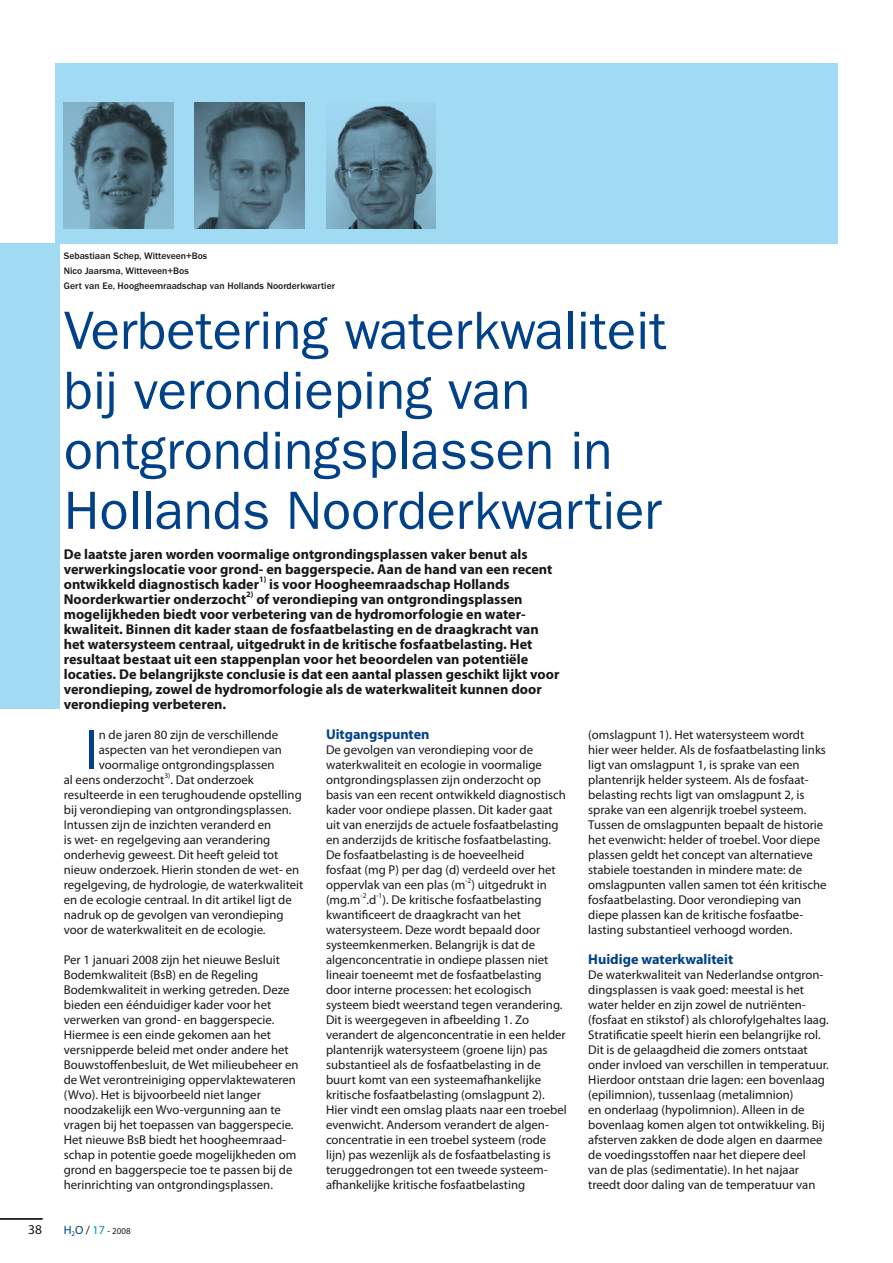
<style>
.page{position:relative;width:893px;height:1263px;background:#fff}
.page>*{position:absolute;margin:0;border:0;box-sizing:border-box;transform-origin:0 0}
.t1{font:57.3px "Myriad Pro";color:#004189}
.t2{font:54px/60px "ITC Franklin Gothic Std";color:#004189}
.t3{font:700 14.25px/15px "Myriad Pro";color:#1a1817}
.t4{font:700 14.25px "Myriad Pro";color:#004189}
.t5{font:13.5px "Myriad Pro";color:#1a1817}
.t6{font:12.75px/15px "Myriad Pro";color:#1a1817}
.t7{font:500 9.75px/15px "ITC Franklin Gothic Std";color:#1a1817}
.t8{font:9px "Myriad Pro";color:#1a1817}
.s1{font-size:12px;color:#004189}
.s2{font-size:12px}
.s3{font-size:12px;color:#0094a9}
</style>
<div class="page">
<div style="left:55px;top:64px;width:783px;height:180px;background:#a1daf3"></div>
<hr style="left:0;top:1219px;width:43px;height:1px;background:#1a1817">
<div style="left:0;top:244px;width:60px;height:465px;background:#a1daf3"></div>
<img style="left:64px;top:102px;width:110px;height:127px">
<img style="left:195px;top:102px;width:110px;height:127px">
<img style="left:326px;top:105px;width:110px;height:124px">
<p class="t7" style="left:64px;top:248px;width:273px">Sebastiaan Schep, Witteveen+Bos<br>Nico Jaarsma, Witteveen+Bos<br>Gert van Ee, Hoogheemraadschap van Hollands Noorderkwartier</p>
<h2 class="t2" style="left:64px;top:301px;width:604px">Verbetering waterkwaliteit bij verondieping van ontgrondingsplassen in<br>Hollands Noorderkwartier</h2>
<p class="t3" style="left:64px;top:546px;width:497px">De laatste jaren worden voormalige ontgrondingsplassen vaker benut als verwerkingslocatie voor grond- en baggerspecie. Aan de hand van een recent ontwikkeld diagnostisch kader<sup>1)</sup> is voor Hoogheemraadschap Hollands Noorderkwartier onderzocht<sup>2)</sup> of verondieping van ontgrondingsplassen mogelijkheden biedt voor verbetering van de hydromorfologie en water&shy;kwaliteit. Binnen dit kader staan de fosfaatbelasting en de draagkracht van het watersysteem centraal, uitgedrukt in de kritische fosfaatbelasting. Het resultaat bestaat uit een stappenplan voor het beoordelen van potentiële locaties. De belangrijkste conclusie is dat een aantal plassen geschikt lijkt voor verondieping, zowel de hydromorfologie als de waterkwaliteit kunnen door verondieping verbeteren.</p>
<h1 class="t1" style="left:85px;top:714px;width:6px">I</h1>
<p class="t6" style="left:99px;top:727px;width:181px">n de jaren 80 zijn de verschillende</p>
<p class="t4" style="left:326px;top:725px;width:105px">Uitgangspunten</p>
<p class="t6" style="left:326px;top:742px;width:242px">De gevolgen van verondieping voor de waterkwaliteit en ecologie in voormalige ontgrondingsplassen zijn onderzocht op basis van een recent ontwikkeld diagnostisch kader voor ondiepe plassen. Dit kader gaat uit van enerzijds de actuele fosfaatbelasting en anderzijds de kritische fosfaatbelasting.<br>De fosfaatbelasting is de hoeveelheid<br>fosfaat (mg P) per dag (d) verdeeld over het oppervlak van een plas (m<sup>-2</sup>) uitgedrukt in (mg.m<sup>-2</sup>.d<sup>-1</sup>). De kritische fosfaatbelasting kwantificeert de draagkracht van het watersysteem. Deze wordt bepaald door systeemkenmerken. Belangrijk is dat de algenconcentratie in ondiepe plassen niet lineair toeneemt met de fosfaatbelasting door interne processen: het ecologisch systeem biedt weerstand tegen verandering.<br>Dit is weergegeven in afbeelding 1. Zo verandert de algenconcentratie in een helder plantenrijk watersysteem (groene lijn) pas substantieel als de fosfaatbelasting in de buurt komt van een systeemafhankelijke kritische fosfaatbelasting (omslagpunt 2).<br>H ier vindt een omslag plaats naar een troebel evenwicht. Andersom verandert de algen&shy;concentratie in een troebel systeem (rode lijn) pas wezenlijk als de fosfaatbelasting is teruggedrongen tot een tweede systeem&shy;afhankelijke kritische fosfaatbelasting</p>
<p class="t6" style="left:588px;top:727px;width:240px">(omslagpunt 1). Het watersysteem wordt hier weer helder. Als de fosfaatbelasting links ligt van omslagpunt 1, is sprake van een plantenrijk helder systeem. Als de fosfaat&shy;belasting rechts ligt van omslagpunt 2, is sprake van een algenrijk troebel systeem.<br>Tussen de omslagpunten bepaalt de historie het evenwicht: helder of troebel. Voor diepe plassen geldt het concept van alternatieve stabiele toestanden in mindere mate: de omslagpunten vallen samen tot één kritische fosfaatbelasting. Door verondieping van diepe plassen kan de kritische fosfaatbe&shy;lasting substantieel verhoogd worden.</p>
<p class="t4" style="left:588px;top:950px;width:146px">Huidige waterkwaliteit</p>
<p class="t6" style="left:588px;top:967px;width:242px">De waterkwaliteit van Nederlandse ontgron&shy;dingsplassen is vaak goed: meestal is het water helder en zijn zowel de nutriënten-(fosfaat en stikstof) als chlorofylgehaltes laag.<br>Stratificatie speelt hierin een belangrijke rol.<br>Dit is de gelaagdheid die zomers ontstaat onder invloed van verschillen in temperatuur.<br>H ierdoor ontstaan drie lagen: een bovenlaag (epilimnion), tussenlaag (metalimnion)<br>en onderlaag (hypolimnion). Alleen in de bovenlaag komen algen tot ontwikkeling. Bij afsterven zakken de dode algen en daarmee de voedingsstoffen naar het diepere deel<br>van de plas (sedimentatie). I n het najaar treedt door daling van de temperatuur van</p>
<p class="t6" style="left:99px;top:742px;width:185px">aspecten van het verondiepen van</p>
<p class="t6" style="left:99px;top:757px;width:177px">voormalige ontgrondingsplassen</p>
<p class="t6" style="left:64px;top:772px;width:192px">al eens onderzocht<sup>3)</sup>. Dat onderzoek</p>
<p class="t6" style="left:64px;top:787px;width:240px">resulteerde in een terughoudende opstelling</p>
<p class="t6" style="left:64px;top:802px;width:229px">bij verondieping van ontgrondingsplassen.</p>
<p class="t6" style="left:64px;top:817px;width:209px">I ntussen zijn de inzichten veranderd en</p>
<p class="t6" style="left:64px;top:832px;width:208px">is wet- en regelgeving aan verandering</p>
<p class="t6" style="left:64px;top:847px;width:216px">onderhevig geweest. Dit heeft geleid tot</p>
<p class="t6" style="left:64px;top:862px;width:237px">nieuw onderzoek. H ierin stonden de wet- en</p>
<p class="t6" style="left:64px;top:877px;width:241px">regelgeving, de hydrologie, de waterkwaliteit</p>
<p class="t6" style="left:64px;top:892px;width:230px">en de ecologie centraal. I n dit artikel ligt de</p>
<p class="t6" style="left:64px;top:907px;width:221px">nadruk op de gevolgen van verondieping</p>
<p class="t6" style="left:64px;top:922px;width:203px">voor de waterkwaliteit en de ecologie.</p>
<p class="t6" style="left:64px;top:952px;width:236px">Per 1 januari 2008 zijn het nieuwe Besluit Bodemkwaliteit (BsB) en de Regeling Bodemkwaliteit in werking getreden. Deze bieden een éénduidiger kader voor het verwerken van grond- en baggerspecie.<br>H iermee is een einde gekomen aan het versnipperde beleid met onder andere het Bouwstoffenbesluit, de Wet milieubeheer en de Wet verontreiniging oppervlaktewateren (Wvo). Het is bijvoorbeeld niet langer noodzakelijk een Wvo-vergunning aan te vragen bij het toepassen van baggerspecie.<br>Het nieuwe BsB biedt het hoogheemraad&shy;schap in potentie goede mogelijkheden om grond en baggerspecie toe te passen bij de herinrichting van ontgrondingsplassen.</p>
<p class="t5" style="left:28px;top:1221px;width:15px">38</p>
<p class="t8" style="left:64px;top:1225px;width:68px"><span class="s1">H</span> <sub>2</sub><span class="s1">O</span> <span class="s2">/</span> <span class="s3">17</span> - 2008</p>
</div>
